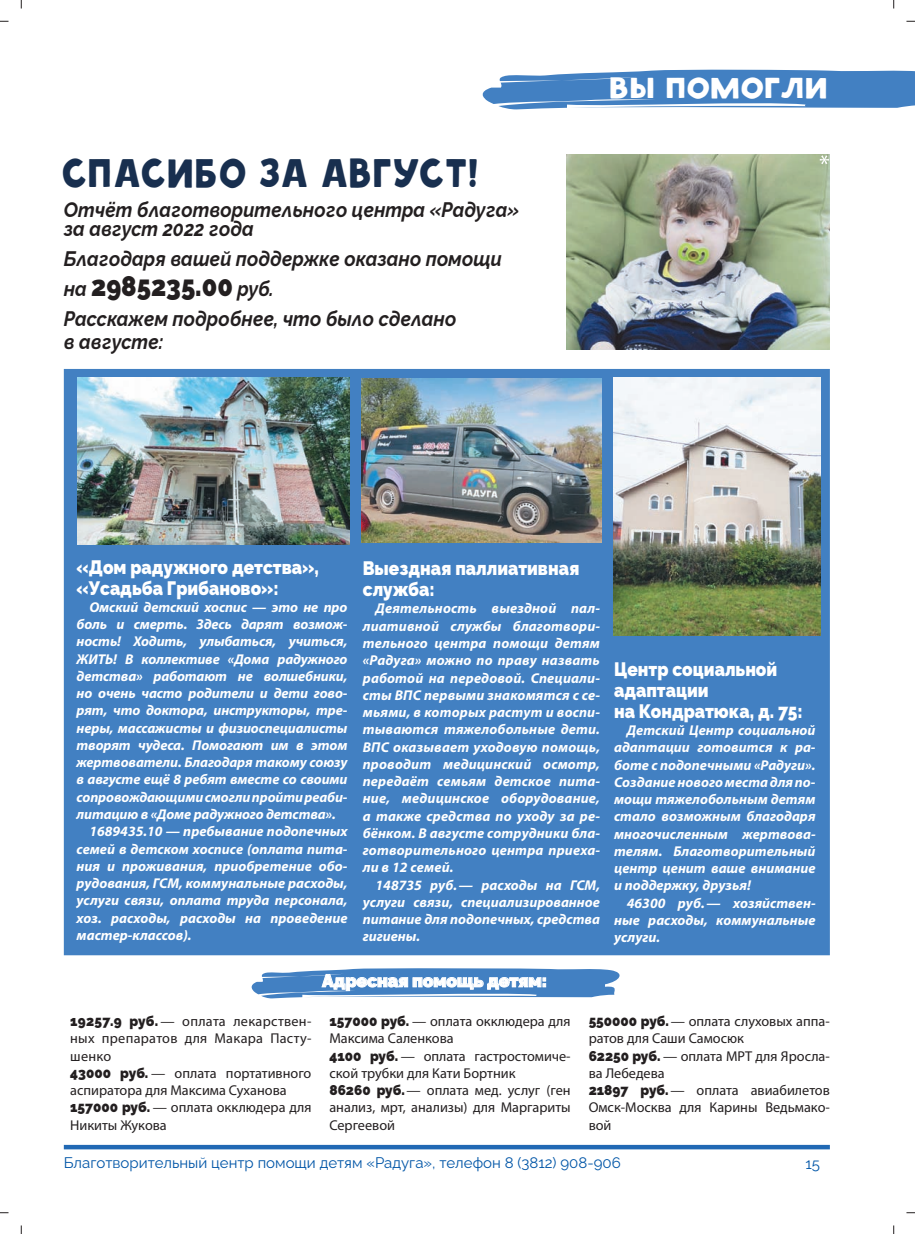
<style>
.page{position:relative;width:915px;height:1234px;background:#fff}
.page>*{position:absolute;margin:0;border:0;box-sizing:border-box;transform-origin:0 0}
.t1{font:43.5px "Shadow";color:#182f4f;scale:.85 1}
.t2{font:31.5px "Shadow";color:#fff}
.t3{font:28.5px "Raleway v 4020 Black";color:#231f20;scale:.89 1}
.t4{font:italic 21px/19.5px "Raleway v 4020 Bold";color:#231f20;scale:.89 1}
.t5{font:19.5px/21px "Raleway v 4020 Black";color:#fff;scale:.88 1}
.t6{font:17.55px "Raleway v 4020 Black";letter-spacing:-.01em;color:#fff}
.t7{font:15px "Raleway v 4020 Regular";color:#0155a7}
.t8{font:italic 700 14.25px/17.2px "Myriad Pro";letter-spacing:-.01em;color:#fff;text-align:justify}
.t9{font:14.25px/17.2px "Myriad Pro";color:#231f20}
.s1{font-family:"Raleway v 4020 Bold";font-style:italic;font-size:21px}
.s2{font-family:"Raleway v 4020 Black"}
</style>
<div class="page">
<div style="left:64px;top:1144px;width:765px;height:5px;background:#2169b4"></div>
<svg style="left:482px;top:69px;width:432px;height:40px;background:#6295cc"></svg>
<div style="left:66px;top:371px;width:761px;height:581px;background:#4280c2"></div>
<div style="left:64px;top:369px;width:765px;height:586px;border:4px solid #4280c2"></div>
<img style="left:77px;top:377px;width:272px;height:167px">
<img style="left:613px;top:377px;width:207px;height:258px">
<img style="left:361px;top:378px;width:240px;height:164px">
<img style="left:566px;top:154px;width:263px;height:195px">
<svg style="left:819px;top:155px;width:9px;height:9px"></svg>
<svg style="left:251px;top:968px;width:369px;height:30px;background:#5f94cb"></svg>
<svg style="left:0;top:20px;width:9px;height:2px"></svg>
<svg style="left:906px;top:20px;width:8px;height:2px"></svg>
<svg style="left:20px;top:0;width:2px;height:9px"></svg>
<svg style="left:20px;top:1225px;width:2px;height:8px"></svg>
<h1 class="t1" style="left:64px;top:154px;width:490px">СПАСИБО ЗА август!</h1>
<h3 class="t4" style="left:64px;top:200px;width:513px">Отчёт благотворительного центра «Радуга» за август 2022 года</h3>
<h3 class="t4" style="left:64px;top:249px;width:493px">Благодаря вашей поддержке оказано помощи</h3>
<h3 class="t3" style="left:64px;top:269px;width:237px"><span class="s1">на</span> 2985235.00 <span class="s1">руб.</span></h3>
<h3 class="t4" style="left:64px;top:308px;width:442px;line-height:22.5px">Расскажем подробнее, что было сделано в августе:</h3>
<h2 class="t2" style="left:610px;top:74px;width:221px">ВЫ ПОМОГЛИ</h2>
<h3 class="t5" style="left:77px;top:556px;width:277px">«Дом радужного детства», «Усадьба Грибаново»:</h3>
<p class="t8" style="left:89px;top:599px;width:259px">Омский детский хоспис — это не про</p>
<p class="t8" style="left:77px;top:616px;width:272px">боль и смерть. Здесь дарят возмож-</p>
<p class="t8" style="left:77px;top:634px;width:272px">ность! Ходить, улыбаться, учиться,</p>
<p class="t8" style="left:77px;top:651px;width:272px">ЖИТЬ! В коллективе «Дома радужного</p>
<p class="t8" style="left:77px;top:668px;width:272px">детства» работают не волшебники,</p>
<p class="t8" style="left:77px;top:685px;width:272px">но очень часто родители и дети гово-</p>
<p class="t8" style="left:77px;top:703px;width:272px">рят, что доктора, инструкторы, тре-</p>
<p class="t8" style="left:77px;top:720px;width:272px">неры, массажисты и физиоспециалисты</p>
<p class="t8" style="left:77px;top:737px;width:272px">творят чудеса. Помогают им в этом</p>
<p class="t8" style="left:77px;top:754px;width:272px">жертвователи. Благодаря такому союзу</p>
<p class="t8" style="left:77px;top:772px;width:272px">в августе ещё 8 ребят вместе со своими</p>
<p class="t8" style="left:77px;top:789px;width:272px">сопровождающими смогли пройти реаби-</p>
<p class="t8" style="left:77px;top:806px;width:260px">литацию в «Доме радужного детства».</p>
<p class="t8" style="left:89px;top:823px;width:259px">1689435.10 — пребывание подопечных</p>
<p class="t8" style="left:77px;top:841px;width:272px">семей в детском хосписе (оплата пита-</p>
<p class="t8" style="left:77px;top:858px;width:272px">ния и проживания, приобретение обо-</p>
<p class="t8" style="left:77px;top:875px;width:272px">рудования, ГСМ, коммунальные расходы,</p>
<p class="t8" style="left:77px;top:892px;width:272px">услуги связи, оплата труда персонала,</p>
<p class="t8" style="left:77px;top:910px;width:272px">хоз. расходы, расходы на проведение</p>
<p class="t8" style="left:77px;top:927px;width:116px">мастер-классов).</p>
<h3 class="t5" style="left:362px;top:557px;width:247px">Выездная паллиативная служба:</h3>
<p class="t8" style="left:362px;top:601px;width:239px;text-indent:13px">Деятельность выездной пал&shy;лиативной службы благотвори&shy;тельного центра помощи детям «Радуга» можно по праву назвать работой на передовой. Специали&shy;сты ВПС первыми знакомятся с се&shy;мьями, в которых растут и воспи&shy;тываются тяжелобольные дети.<br>ВПС оказывает уходовую помощь, проводит медицинский осмотр, передаёт семьям детское пита&shy;ние, медицинское оборудование, а также средства по уходу за ре&shy;бёнком. В августе сотрудники бла&shy;готворительного центра приеха&shy;ли в 12 семей.</p>
<p class="t8" style="left:362px;top:877px;width:239px;text-indent:13px">148735 руб. — расходы на ГСМ, услуги связи, специализированное питание для подопечных, средства гигиены.</p>
<p class="t6" style="left:322px;top:970px;width:226px">Адресная помощь детям:</p>
<h3 class="t5" style="left:614px;top:658px;width:216px">Центр социальной адаптации<br>на Кондратюка, д. 75:</h3>
<p class="t8" style="left:614px;top:722px;width:203px;text-indent:13px">Детский Центр социальной адаптации готовится к ра&shy;боте с подопечными «Радуги».<br>Создание нового места для по&shy;мощи тяжелобольным детям стало возможным благодаря многочисленным жертвова&shy;телям. Благотворительный центр ценит ваше внимание и поддержку, друзья!</p>
<p class="t8" style="left:614px;top:895px;width:203px;text-indent:13px">46300 руб. — хозяйствен&shy;ные расходы, коммунальные услуги.</p>
<p class="t9" style="left:70px;top:1013px;width:243px"><span class="s2">19257.9 руб.</span> — оплата лекарствен&shy;ных препаратов для Макара Пасту&shy;шенко<br><span class="s2">43000 руб.</span> — оплата портативного аспиратора для Максима Суханова<br><span class="s2">157000 руб.</span> — оплата окклюдера для<br>Никиты Жукова</p>
<p class="t9" style="left:329px;top:1013px;width:243px"><span class="s2">157000 руб.</span> — оплата окклюдера для<br>Максима Саленкова<br><span class="s2">4100 руб.</span> — оплата гастростомиче&shy;ской трубки для Кати Бортник<br><span class="s2">86260 руб.</span> — оплата мед. услуг (ген анализ, мрт, анализы) для Маргариты<br>Сергеевой</p>
<p class="t9" style="left:588px;top:1013px;width:243px"><span class="s2">550000 руб.</span> — оплата слуховых аппа&shy;ратов для Саши Самосюк<br><span class="s2">62250 руб.</span> — оплата МРТ для Яросла&shy;ва Лебедева<br><span class="s2">21897 руб.</span> — оплата авиабилетов<br>Омск-Москва для Карины Ведьмако&shy;вой</p>
<p class="t7" style="left:64px;top:1153px;width:558px">Благотворительный центр помощи детям «Радуга», телефон 8 (3812) 908-906</p>
<p class="t7" style="left:805px;top:1154px;width:16px">15</p>
</div>
